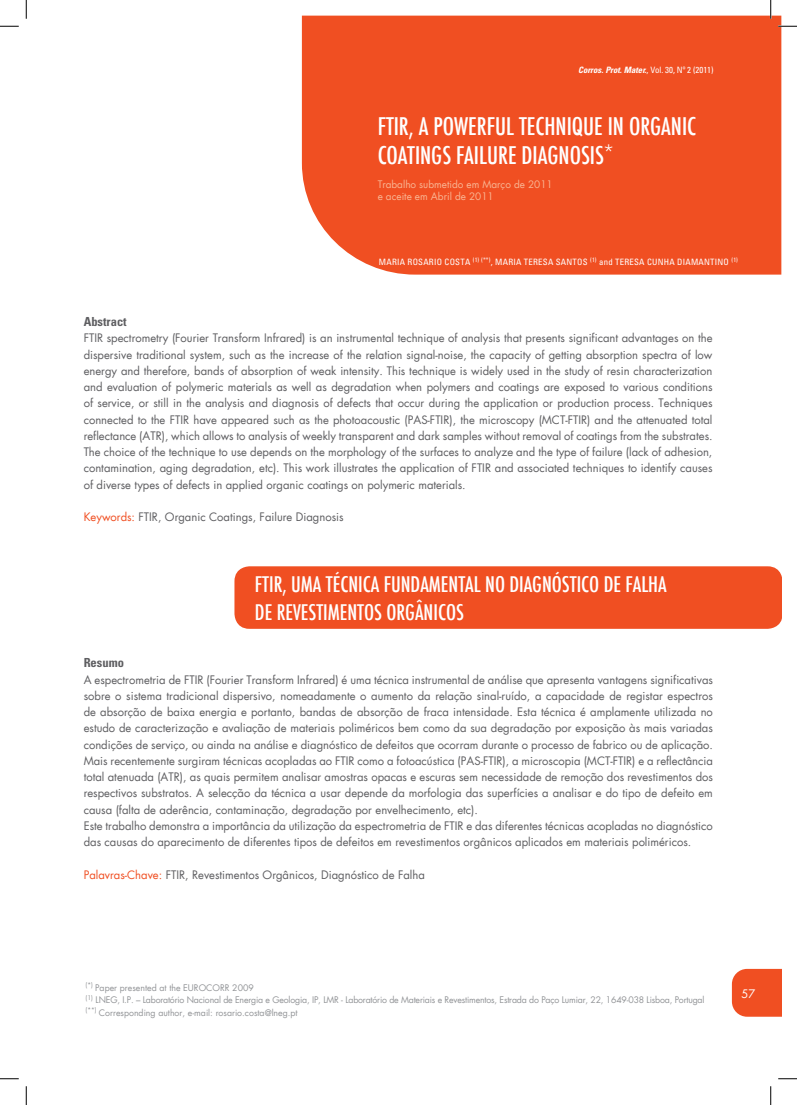
<style>
.page{position:relative;width:797px;height:1105px;background:#fff}
.page>*{position:absolute;margin:0;border:0;box-sizing:border-box;transform-origin:0 0}
.t1{font:500 condensed 23.75px/28.5px "Futura";color:#fff}
.t2{font:500 condensed 21px "Futura";color:#fff}
.Heading_9{font:700 condensed 12.5px "Univers";color:#5e5e61}
.Heading_9-2{font:11.25px/16.2px "Futura";color:#5e5e61;text-align:justify}
.t3{font:11.25px "Futura";color:#fff}
.t4{font:10px/12.5px "Futura";color:#f9b593}
.t5{font:8.75px "Futura";letter-spacing:-.02em;color:#939598}
.t6{font:8.75px "Futura";color:#939598}
.t7{font:condensed 8.75px "Univers";letter-spacing:.03em;color:#fff}
.t8{font:italic 700 condensed 8.75px "Univers";color:#fff}
.s1{font-weight:400;font-style:normal}
.s2{color:#f04f22}
</style>
<div class="page">
<div style="left:302px;top:16px;width:479px;height:259px;background:#f04f22"></div>
<div style="left:732px;top:969px;width:49px;height:48px;background:#f04f22"></div>
<div style="left:234px;top:566px;width:547px;height:63px;background:#f04f22"></div>
<svg style="left:0;top:25px;width:19px;height:2px"></svg>
<svg style="left:778px;top:25px;width:19px;height:2px"></svg>
<svg style="left:0;top:1078px;width:19px;height:1px"></svg>
<svg style="left:778px;top:1078px;width:19px;height:1px"></svg>
<svg style="left:25px;top:0;width:2px;height:19px"></svg>
<svg style="left:25px;top:1086px;width:2px;height:19px"></svg>
<svg style="left:770px;top:0;width:1px;height:19px"></svg>
<svg style="left:770px;top:1086px;width:1px;height:19px"></svg>
<p class="t8" style="left:578px;top:64px;width:137px">Corros. Prot. Mater.<span class="s1">, Vol. 30, Nº 2 (2011)</span></p>
<p class="t1" style="left:378px;top:112px;width:320px">FTIR, A POWERFUL TECHNIQUE IN ORGANIC<br>COATINGS FAILURE DIAGNOSIS*</p>
<p class="t4" style="left:378px;top:178px;width:177px">Trabalho submetido em Março de 2011 e aceite em Abril de 2011</p>
<p class="t7" style="left:379px;top:256px;width:360px">MARIA ROSARIO COSTA <sup>(1)</sup> <sup>(**)</sup>, MARIA TERESA SANTOS <sup>(1)</sup> and TERESA CUNHA DIAMANTINO <sup>(1)</sup></p>
<p class="Heading_9" style="left:84px;top:314px;width:45px">Abstract</p>
<p class="Heading_9-2" style="left:84px;top:330px;width:630px">FTIR spectrometry (Fourier Transform Infrared) is an instrumental technique of analysis that presents significant advantages on the dispersive traditional system, such as the increase of the relation signal-noise, the capacity of getting absorption spectra of low energy and therefore, bands of absorption of weak intensity. This technique is widely used in the study of resin characterization and evaluation of polymeric materials as well as degradation when polymers and coatings are exposed to various conditions of service, or still in the analysis and diagnosis of defects that occur during the application or production process. Techniques connected to the FTIR have appeared such as the photoacoustic (PAS-FTIR), the microscopy (MCT-FTIR) and the attenuated total reflectance (ATR), which allows to analysis of weekly transparent and dark samples without removal of coatings from the substrates.<br>The choice of the technique to use depends on the morphology of the surfaces to analyze and the type of failure (lack of adhesion, contamination, aging degradation, etc). This work illustrates the application of FTIR and associated techniques to identify causes of diverse types of defects in applied organic coatings on polymeric materials.</p>
<p class="Heading_9-2" style="left:84px;top:509px;width:261px"><span class="s2">Keywords:</span> FTIR, Organic Coatings, Failure Diagnosis</p>
<p class="t2" style="left:255px;top:570px;width:413px">FTIR, UMA TÉCNICA FUNDAMENTAL NO DIAGNÓSTICO DE FALHA</p>
<p class="t2" style="left:255px;top:599px;width:210px">DE REVESTIMENTOS ORGÂNICOS</p>
<p class="Heading_9" style="left:84px;top:655px;width:42px">Resumo</p>
<p class="Heading_9-2" style="left:84px;top:671px;width:631px">A espectrometria de FTIR (Fourier Transform Infrared) é uma técnica instrumental de análise que apresenta vantagens significativas sobre o sistema tradicional dispersivo, nomeadamente o aumento da relação sinal-ruído, a capacidade de registar espectros de absorção de baixa energia e portanto, bandas de absorção de fraca intensidade. Esta técnica é amplamente utilizada no estudo de caracterização e avaliação de materiais poliméricos bem como da sua degradação por exposição às mais variadas condições de serviço, ou ainda na análise e diagnóstico de defeitos que ocorram durante o processo de fabrico ou de aplicação.<br>Mais recentemente surgiram técnicas acopladas ao FTIR como a fotoacústica (PAS-FTIR), a microscopia (MCT-FTIR) e a reflectância total atenuada (ATR), as quais permitem analisar amostras opacas e escuras sem necessidade de remoção dos revestimentos dos respectivos substratos. A selecção da técnica a usar depende da morfologia das superfícies a analisar e do tipo de defeito em causa (falta de aderência, contaminação, degradação por envelhecimento, etc).</p>
<p class="Heading_9-2" style="left:84px;top:818px;width:630px">Este trabalho demonstra a importância da utilização da espectrometria de FTIR e das diferentes técnicas acopladas no diagnóstico das causas do aparecimento de diferentes tipos de defeitos em revestimentos orgânicos aplicados em materiais poliméricos.</p>
<p class="Heading_9-2" style="left:84px;top:866px;width:343px"><span class="s2">Palavras-Chave:</span> FTIR, Revestimentos Orgânicos, Diagnóstico de Falha</p>
<p class="t6" style="left:86px;top:982px;width:170px"><sup>(*)</sup> Paper presented at the EUROCORR 2009</p>
<p class="t5" style="left:86px;top:994px;width:620px"><sup>(1)</sup> LNEG, I.P. – Laboratório Nacional de Energia e Geologia, IP, LMR - Laboratório de Materiais e Revestimentos, Estrada do Paço Lumiar, 22, 1649-038 Lisboa, Portugal</p>
<p class="t6" style="left:86px;top:1007px;width:214px"><sup>(**)</sup> Corresponding author, e-mail: rosario.costa@lneg.pt</p>
<p class="t3" style="left:741px;top:986px;width:15px">57</p>
</div>
